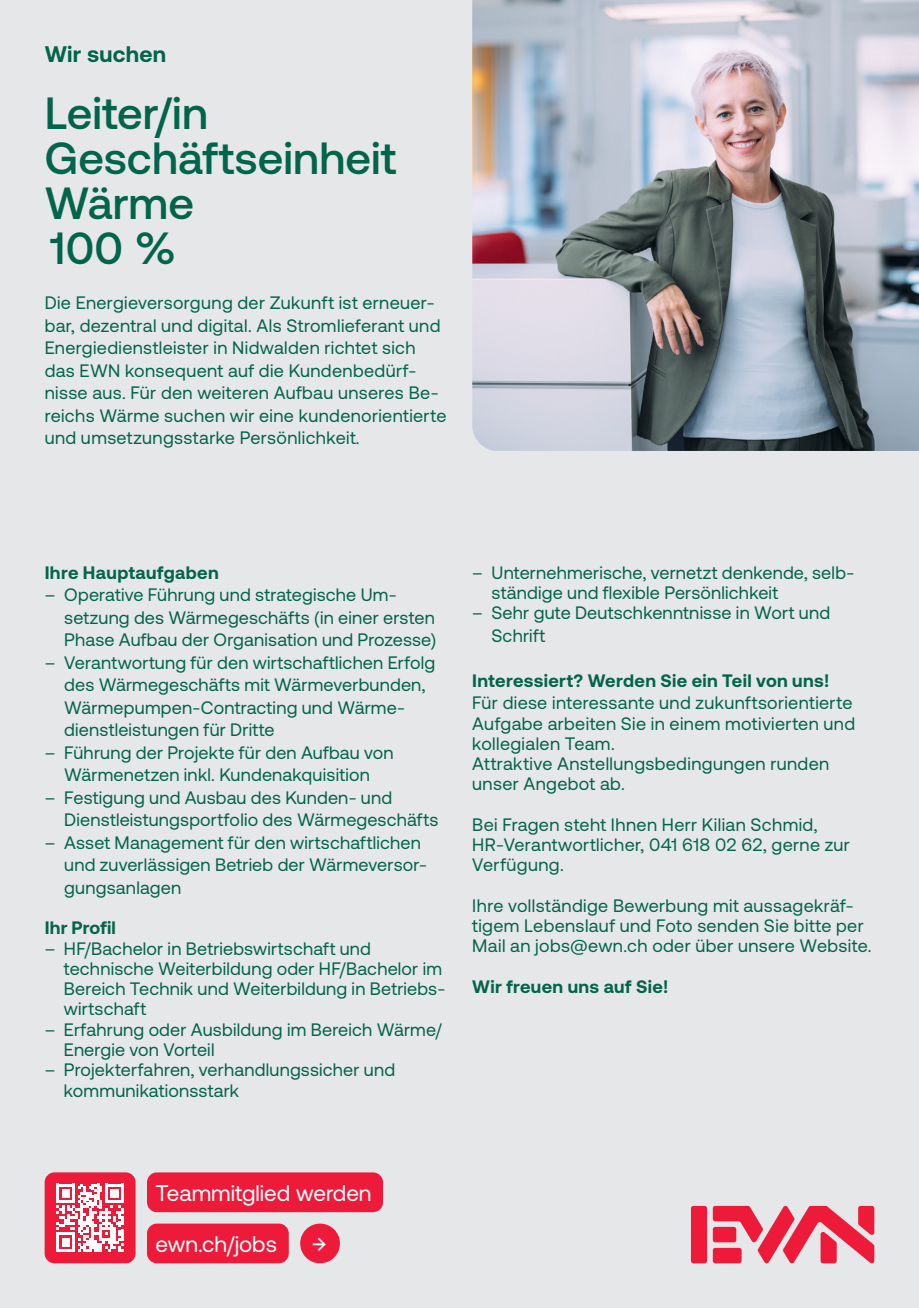
<style>
.page{position:relative;width:919px;height:1308px;background:#fff}
.page>*{position:absolute;margin:0;border:0;box-sizing:border-box;transform-origin:0 0}
.t1{font:500 45px/45px "Aeonik";color:#02644b}
.t2{font:24.75px "Aeonik";color:#fff}
.t3{font:22.5px "Aeonik";color:#fff}
.t4{font:700 22.5px "Aeonik";letter-spacing:.01em;color:#02644b}
.t5{font:18px/22.5px "Aeonik";letter-spacing:.015em;color:#02644b}
.t6{font:700 18px "Aeonik";letter-spacing:.02em;color:#02644b}
</style>
<div class="page">
<div style="left:0;top:0;width:918px;height:1307px;background:#e6e7e9"></div>
<div style="left:691px;top:1205px;width:16px;height:58px;background:#ed1a3a;border-radius:2px"></div>
<svg style="left:712px;top:1205px;width:162px;height:59px"></svg>
<img style="left:472px;top:0;width:446px;height:451px">
<div style="left:147px;top:1223px;width:142px;height:40px;background:#ed1a3a;border-radius:10px"></div>
<div style="left:147px;top:1172px;width:236px;height:40px;background:#ed1a3a;border-radius:10px"></div>
<div style="left:300px;top:1223px;width:40px;height:40px;background:#ed1a3a;border-radius:50%"></div>
<div style="left:45px;top:1172px;width:91px;height:91px;background:#ed1a3a;border-radius:10px"></div>
<svg style="left:56px;top:1183px;width:68px;height:68px"></svg>
<p class="t4" style="left:45px;top:41px;width:123px">Wir suchen</p>
<p class="t1" style="left:45px;top:91px;width:165px">Leiter/in</p>
<p class="t1" style="left:45px;top:136px;width:353px">Geschäftseinheit<br>Wärme</p>
<p class="t1" style="left:50px;top:226px;width:127px">100 %</p>
<p class="t5" style="left:45px;top:292px;width:403px">Die Energieversorgung der Zukunft ist erneuer&shy;bar, dezentral und digital. Als Stromlieferant und Energiedienstleister in Nidwalden richtet sich das EWN konsequent auf die Kundenbedürf&shy;nisse aus. Für den weiteren Aufbau unseres Be&shy;reichs Wärme suchen wir eine kundenorientierte und umsetzungsstarke Persönlichkeit.</p>
<p class="t6" style="left:45px;top:562px;width:175px">Ihre Hauptaufgaben</p>
<p class="t5" style="left:64px;top:584px;width:373px;text-indent:-20px">– Operative Führung und strategische Um&shy;setzung des Wärmegeschäfts (in einer ersten<br>Phase Aufbau der Organisation und Prozesse)</p>
<p class="t5" style="left:64px;top:651px;width:372px;text-indent:-20px">– Verantwortung für den wirtschaftlichen Erfolg des Wärmegeschäfts mit Wärmeverbunden, Wärmepumpen-Contracting und Wärme&shy;dienstleistungen für Dritte</p>
<p class="t5" style="left:45px;top:741px;width:350px;text-align:center">– Führung der Projekte für den Aufbau von<br>Wärmenetzen inkl. Kundenakquisition</p>
<p class="t5" style="left:64px;top:786px;width:375px;text-indent:-20px">– Festigung und Ausbau des Kunden- und<br>Dienstleistungsportfolio des Wärmegeschäfts</p>
<p class="t5" style="left:64px;top:831px;width:364px;text-indent:-20px">– Asset Management für den wirtschaftlichen und zuverlässigen Betrieb der Wärmeversor&shy;gungsanlagen</p>
<p class="t6" style="left:45px;top:917px;width:73px">Ihr Profil</p>
<p class="t5" style="left:64px;top:938px;width:383px;line-height:20.2px;text-indent:-19px">– HF/Bachelor in Betriebswirtschaft und technische Weiterbildung oder HF/Bachelor im Bereich Technik und Weiterbildung in Betriebs&shy;wirtschaft</p>
<p class="t5" style="left:64px;top:1019px;width:379px;line-height:20.2px;text-indent:-19px">– Erfahrung oder Ausbildung im Bereich Wärme/<br>Energie von Vorteil</p>
<p class="t5" style="left:64px;top:1059px;width:332px;line-height:20.2px;text-indent:-19px">– Projekterfahren, verhandlungssicher und kommunikationsstark</p>
<p class="t5" style="left:491px;top:562px;width:364px;line-height:20.2px;text-indent:-19px">– Unternehmerische, vernetzt denkende, selb&shy;ständige und flexible Persönlichkeit</p>
<p class="t5" style="left:491px;top:602px;width:340px;text-indent:-19px">– Sehr gute Deutschkenntnisse in Wort und<br>Schrift</p>
<p class="t6" style="left:472px;top:670px;width:358px">Interessiert? Werden Sie ein Teil von uns!</p>
<p class="t5" style="left:472px;top:693px;width:384px;line-height:20.2px">Für diese interessante und zukunftsorientierte<br>Aufgabe arbeiten Sie in einem motivierten und kollegialen Team.</p>
<p class="t5" style="left:472px;top:753px;width:358px;line-height:20.2px">Attraktive Anstellungsbedingungen runden unser Angebot ab.</p>
<p class="t5" style="left:472px;top:814px;width:379px;line-height:20.2px">Bei Fragen steht Ihnen Herr Kilian Schmid,<br>HR-Verantwortlicher, 041 618 02 62, gerne zur<br>Verfügung.</p>
<p class="t5" style="left:472px;top:895px;width:401px;line-height:20.2px">Ihre vollständige Bewerbung mit aussagekräf&shy;tigem Lebenslauf und Foto senden Sie bitte per<br>Mail an jobs@ewn.ch oder über unsere Website.</p>
<p class="t6" style="left:472px;top:976px;width:197px">Wir freuen uns auf Sie!</p>
<p class="t3" style="left:156px;top:1180px;width:217px">Teammitglied werden</p>
<p class="t2" style="left:312px;top:1228px;width:16px">→</p>
<p class="t3" style="left:156px;top:1231px;width:123px">ewn.ch/jobs</p>
</div>
